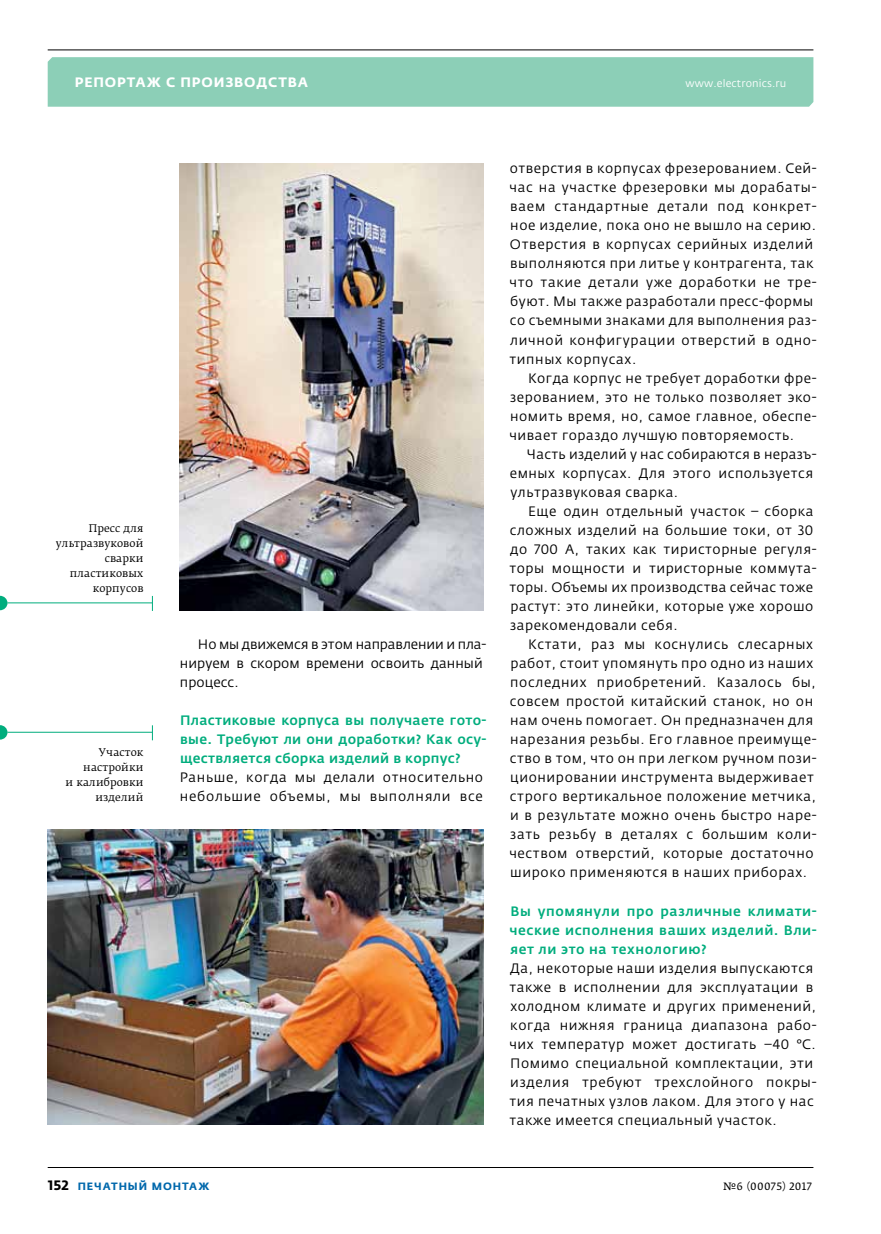
<style>
.page{position:relative;width:881px;height:1234px;background:#fff}
.page>*{position:absolute;margin:0;border:0;box-sizing:border-box;transform-origin:0 0}
.t1{font:13.5px/19px "Fedra Sans Pro";letter-spacing:.04em;color:#000}
.t2{font:500 13.5px/19px "Fedra Sans Pro";letter-spacing:.03em;color:#00ad7d;text-align:justify}
.t3{font:13.5px/19px "Fedra Sans Pro";letter-spacing:.005em;color:#000}
.t4{font:700 13.5px "Fedra Sans Alt Pro";letter-spacing:.06em;color:#fff}
.t5{font:10.5px/15px "Fedra Serif B Pro";letter-spacing:.005em;color:#000;text-align:right}
.t6{font:10.5px "Fedra Sans Pro";letter-spacing:.015em;color:#fff}
.t7{font:700 10.5px "Fedra Sans Alt Pro";letter-spacing:.09em;color:#0068ac}
.t8{font:10.5px "Fedra Serif A Pro";letter-spacing:.035em;color:#000}
.s1{font-family:"Fedra Sans Pro";font-size:13.5px;color:#000}
</style>
<div class="page">
<div style="left:48px;top:57px;width:765px;height:50px;background:#8ccfb7"></div>
<hr style="left:48px;top:49px;width:765px;height:1px;background:#000">
<hr style="left:48px;top:1166px;width:765px;height:1px;background:#000">
<img style="left:180px;top:164px;width:303px;height:446px">
<svg style="left:0;top:595px;width:7px;height:16px"></svg>
<svg style="left:152px;top:595px;width:1px;height:15px"></svg>
<hr style="left:7px;top:602px;width:145px;height:1px;background:#00ad7d">
<img style="left:48px;top:829px;width:435px;height:295px">
<svg style="left:0;top:725px;width:7px;height:15px"></svg>
<svg style="left:152px;top:725px;width:1px;height:15px"></svg>
<hr style="left:7px;top:731px;width:145px;height:1px;background:#00ad7d">
<p class="t4" style="left:75px;top:74px;width:235px">Репортаж с производства</p>
<p class="t6" style="left:685px;top:77px;width:102px">www.electronics.ru</p>
<p class="t5" style="left:56px;top:520px;width:89px">Пресс для ультразвуковой сварки пластиковых корпусов</p>
<p class="t5" style="left:65px;top:745px;width:80px">Участок настройки<br>и калибровки изделий</p>
<p class="t3" style="left:180px;top:634px;width:308px;text-indent:18px">Но мы движемся в этом направлении и пла&shy;нируем в скором времени освоить данный процесс.</p>
<p class="t2" style="left:180px;top:710px;width:308px">Пластиковые корпуса вы получаете гото&shy;вые. Требуют ли они доработки? Как осу&shy;ществляется сборка изделий в корпус?</p>
<p class="t1" style="left:180px;top:767px;width:304px">Раньше, когда мы делали относительно небольшие объемы, мы выполняли все</p>
<p class="t1" style="left:509px;top:159px;width:309px">отверстия в корпусах фрезерованием. Сей&shy;час на участке фрезеровки мы дорабаты&shy;ваем стандартные детали под конкрет&shy;ное изделие, пока оно не вышло на серию.<br>Отверстия в корпусах серийных изделий выполняются при литье у контрагента, так что такие детали уже доработки не тре&shy;буют. Мы также разработали пресс-формы со съемными знаками для выполнения раз&shy;личной конфигурации отверстий в одно&shy;типных корпусах.</p>
<p class="t1" style="left:509px;top:368px;width:308px;text-align:justify;text-indent:19px">Когда корпус не требует доработки фре&shy;зерованием, это не только позволяет эко&shy;номить время, но, самое главное, обеспе&shy;чивает гораздо лучшую повторяемость.</p>
<p class="t1" style="left:509px;top:444px;width:308px;text-indent:17px">Часть изделий у нас собираются в неразъ&shy;емных корпусах. Для этого используется ультразвуковая сварка.</p>
<p class="t1" style="left:509px;top:501px;width:308px;text-indent:19px">Еще один отдельный участок – сборка сложных изделий на большие токи, от 30 до 700 А, таких как тиристорные регуля&shy;торы мощности и тиристорные коммута&shy;торы. Объемы их производства сейчас тоже растут: это линейки, которые уже хорошо зарекомендовали себя.</p>
<p class="t1" style="left:509px;top:634px;width:309px;text-indent:19px">Кстати, раз мы коснулись слесарных работ, стоит упомянуть про одно из наших последних приобретений. Казалось бы, совсем простой китайский станок, но он нам очень помогает. Он предназначен для нарезания резьбы. Его главное преимуще&shy;ство в том, что он при легком ручном пози&shy;ционировании инструмента выдерживает строго вертикальное положение метчика, и в результате можно очень быстро наре&shy;зать резьбу в деталях с большим коли&shy;чеством отверстий, которые достаточно широко применяются в наших приборах.</p>
<p class="t2" style="left:509px;top:901px;width:308px">Вы упомянули про различные климати&shy;ческие исполнения ваших изделий. Вли&shy;яет ли это на технологию?</p>
<p class="t1" style="left:509px;top:958px;width:308px">Да, некоторые наши изделия выпускаются также в исполнении для эксплуатации в холодном климате и других применений, когда нижняя граница диапазона рабо&shy;чих температур может достигать –40 °C.<br>Помимо специальной комплектации, эти изделия требуют трехслойного покры&shy;тия печатных узлов лаком. Для этого у нас также имеется специальный участок.</p>
<p class="t7" style="left:48px;top:1179px;width:163px"><span class="s1">152</span> печатный монтаж</p>
<p class="t8" style="left:723px;top:1179px;width:90px">№6 (00075) 2017</p>
</div>
